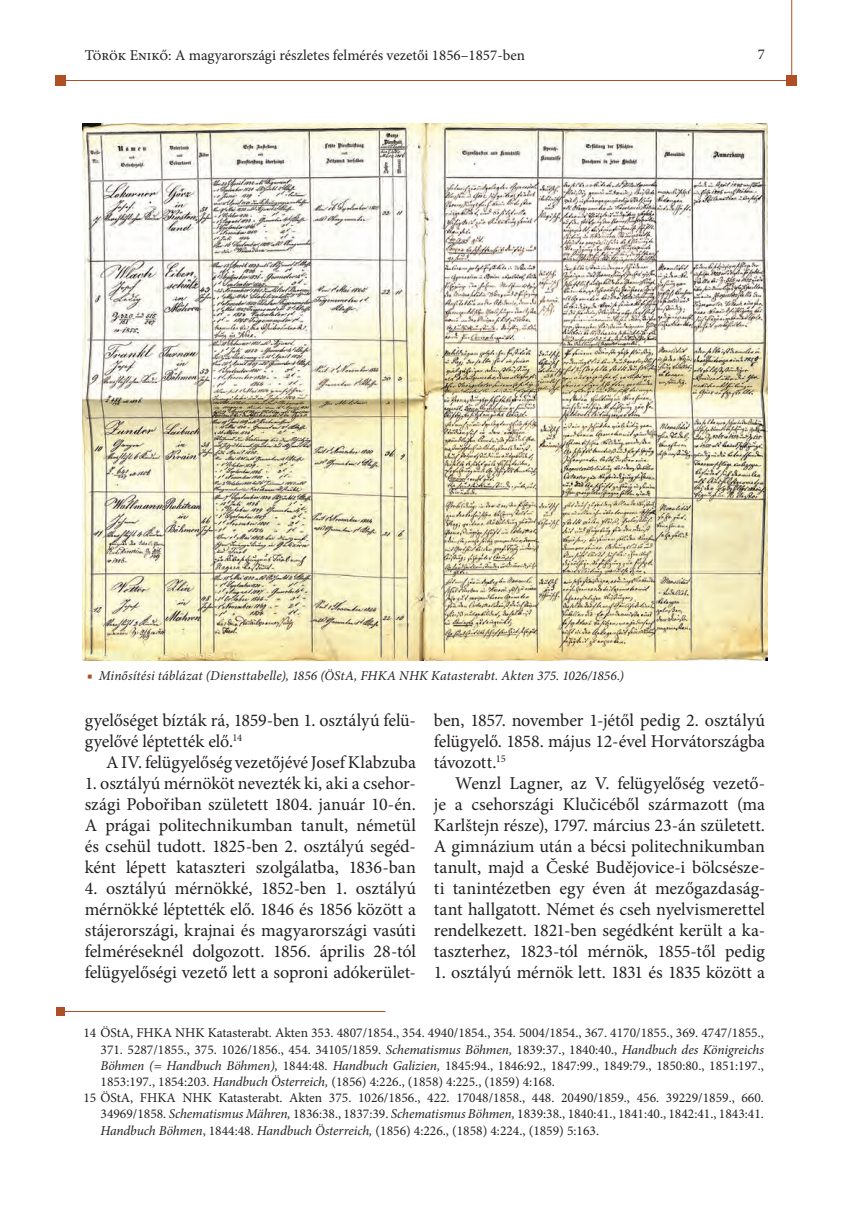
<style>
.page{position:relative;width:851px;height:1213px;background:#fff}
.page>*{position:absolute;margin:0;border:0;box-sizing:border-box;transform-origin:0 0}
.t1{font:18px/21px "Minion Pro";letter-spacing:-.005em;color:#231f20;text-align:justify}
.t2{font:15px "Minion Pro";color:#231f20}
.t3{font:13.5px "Minion Pro";color:#231f20}
.t4{font:italic 13.5px "Minion Pro";letter-spacing:.01em;color:#231f20}
.s1{color:#ae4f25}
.s2{font-style:italic}
</style>
<div class="page">
<hr style="left:58px;top:80px;width:734px;height:1px;background:#ae4f25">
<hr style="left:791px;top:0;width:1px;height:86px;background:#ae4f25">
<div style="left:55px;top:75px;width:10px;height:10px;background:#ae4f25"></div>
<div style="left:786px;top:75px;width:11px;height:11px;background:#ae4f25"></div>
<img style="left:83px;top:123px;width:684px;height:537px">
<hr style="left:57px;top:1011px;width:328px;height:1px;background:#ae4f25">
<div style="left:57px;top:1007px;width:8px;height:9px;background:#ae4f25"></div>
<p class="t2" style="left:85px;top:45px;width:442px">Török Enikő: A magyarországi részletes felmérés vezetői 1856–1857-ben</p>
<p class="t2" style="left:758px;top:44px;width:9px">7</p>
<p class="t4" style="left:87px;top:667px;width:538px"><span class="s1">■</span> Minősítési táblázat (Diensttabelle), 1856 (ÖStA, FHKA NHK Katasterabt. Akten 375. 1026/1856.)</p>
<p class="t1" style="left:85px;top:710px;width:333px">gyelőséget bízták rá, 1859-ben 1. osztályú felü&shy;gyelővé léptették elő.<sup>14</sup></p>
<p class="t1" style="left:106px;top:752px;width:311px">A IV. felügyelőség vezetőjévé Josef Klabzuba</p>
<p class="t1" style="left:85px;top:773px;width:333px">1. osztályú mérnököt nevezték ki, aki a csehor&shy;szági Pobořiban született 1804. január 10-én.<br>A prágai politechnikumban tanult, németül és csehül tudott. 1825-ben 2. osztályú segéd&shy;ként lépett kataszteri szolgálatba, 1836-ban</p>
<p class="t1" style="left:85px;top:878px;width:333px">4. osztályú mérnökké, 1852-ben 1. osztályú mérnökké léptették elő. 1846 és 1856 között a stájerországi, krajnai és magyarországi vasúti felméréseknél dolgozott. 1856. április 28-tól felügyelőségi vezető lett a soproni adókerület-</p>
<p class="t1" style="left:434px;top:710px;width:333px">ben, 1857. november 1-jétől pedig 2. osztályú felügyelő. 1858. május 12-ével Horvátországba távozott.<sup>15</sup></p>
<p class="t1" style="left:434px;top:773px;width:333px;text-indent:21px">Wenzl Lagner, az V. felügyelőség vezető&shy;je a csehországi Klučicéből származott (ma Karlštejn része), 1797. március 23-án született.<br>A gimnázium után a bécsi politechnikumban tanult, majd a České Budějovice-i bölcsésze&shy;ti tanintézetben egy éven át mezőgazdaság&shy;tant hallgatott. Német és cseh nyelvismerettel rendelkezett. 1821-ben segédként került a ka&shy;taszterhez, 1823-tól mérnök, 1855-től pedig</p>
<p class="t1" style="left:434px;top:962px;width:333px">1. osztályú mérnök lett. 1831 és 1835 között a</p>
<p class="t3" style="left:83px;top:1024px;width:682px">14 ÖStA, FHKA NHK Katasterabt. Akten 353. 4807/1854., 354. 4940/1854., 354. 5004/1854., 367. 4170/1855., 369. 4747/1855.,</p>
<p class="t3" style="left:101px;top:1040px;width:665px">371. 5287/1855., 375. 1026/1856., 454. 34105/1859. <span class="s2">Schematismus Böhmen,</span> 1839:37., 1840:40., <span class="s2">Handbuch des Königreichs</span></p>
<p class="t3" style="left:101px;top:1056px;width:665px"><span class="s2">Böhmen (= Handbuch Böhmen),</span> 1844:48<span class="s2">. Handbuch Galizien,</span> 1845:94., 1846:92., 1847:99., 1849:79., 1850:80., 1851:197.,</p>
<p class="t3" style="left:101px;top:1072px;width:456px">1853:197., 1854:203. <span class="s2">Handbuch Österreich,</span> (1856) 4:226., (1858) 4:225., (1859) 4:168.</p>
<p class="t3" style="left:83px;top:1089px;width:682px">15 ÖStA, FHKA NHK Katasterabt. Akten 375. 1026/1856., 422. 17048/1858., 448. 20490/1859., 456. 39229/1859., 660.</p>
<p class="t3" style="left:101px;top:1105px;width:665px">34969/1858. <span class="s2">Schematismus Mähren,</span> 1836:38., 1837:39. <span class="s2">Schematismus Böhmen,</span> 1839:38., 1840:41., 1841:40., 1842:41., 1843:41.</p>
<p class="t3" style="left:101px;top:1121px;width:500px"><span class="s2">Handbuch Böhmen</span>, 1844:48. <span class="s2">Handbuch Österreich,</span> (1856) 4:226., (1858) 4:224., (1859) 5:163.</p>
</div>
